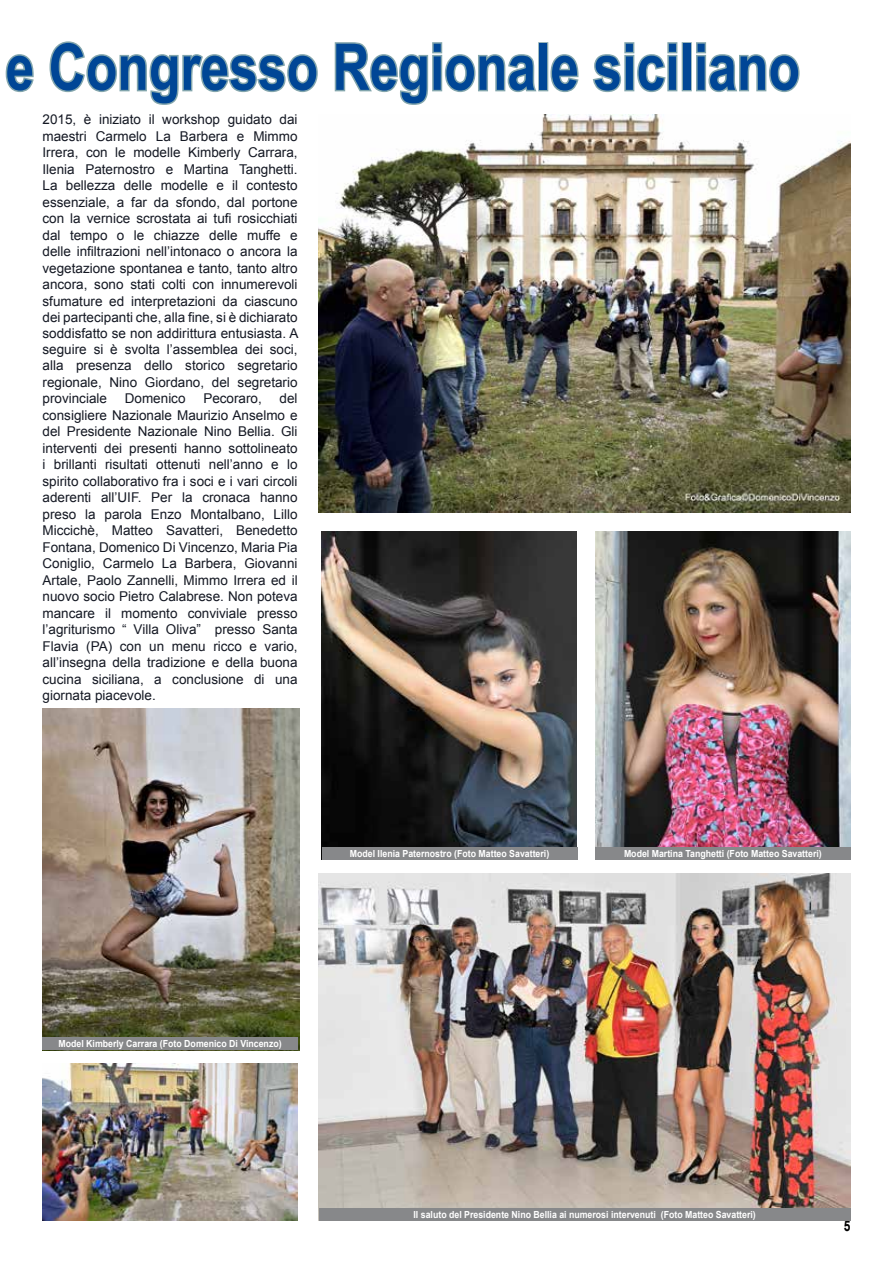
<style>
.page{position:relative;width:893px;height:1263px;background:#fff}
.page>*{position:absolute;margin:0;border:0;box-sizing:border-box;transform-origin:0 0}
.t1{font:700 64.5px "Arial";color:#004696;scale:.8 1}
.t2{font:700 15px "Arial";color:#000;scale:.8 1}
.t3{font:13.5px/16.5px "Arial";color:#141823;text-align:justify}
.t4{font:700 9.75px "Arial";color:#fff;scale:.9 1}
</style>
<div class="page">
<svg style="left:5px;top:54px;width:29px;height:39px"></svg>
<svg style="left:49px;top:41px;width:269px;height:64px"></svg>
<svg style="left:334px;top:42px;width:205px;height:63px"></svg>
<div style="left:538px;top:42px;width:10px;height:49px;border:3px solid #82a5ac"></div>
<svg style="left:550px;top:54px;width:29px;height:39px"></svg>
<svg style="left:592px;top:42px;width:86px;height:51px"></svg>
<div style="left:682px;top:42px;width:10px;height:49px;border:3px solid #82a5ac"></div>
<svg style="left:696px;top:42px;width:104px;height:51px"></svg>
<img style="left:319px;top:114px;width:531px;height:399px">
<img style="left:43px;top:708px;width:256px;height:342px">
<img style="left:43px;top:1064px;width:255px;height:156px">
<img style="left:322px;top:531px;width:255px;height:316px">
<img style="left:595px;top:531px;width:255px;height:316px">
<img style="left:319px;top:874px;width:531px;height:334px">
<div style="left:43px;top:1037px;width:255px;height:13px;background:#87888a"></div>
<div style="left:322px;top:847px;width:255px;height:13px;background:#87888a"></div>
<div style="left:595px;top:847px;width:256px;height:13px;background:#87888a"></div>
<div style="left:319px;top:1208px;width:532px;height:12px;background:#87888a"></div>
<h1 class="t1" style="left:6px;top:22px;width:994px">e Congresso Regionale siciliano</h1>
<p class="t3" style="left:43px;top:111px;width:257px">2015, è iniziato il workshop guidato dai maestri Carmelo La Barbera e Mimmo Irrera, con le modelle Kimberly Carrara, Ilenia Paternostro e Martina Tanghetti.<br>La bellezza delle modelle e il contesto essenziale, a far da sfondo, dal portone con la vernice scrostata ai tufi rosicchiati dal tempo o le chiazze delle muffe e delle infiltrazioni nell’intonaco o ancora la vegetazione spontanea e tanto, tanto altro ancora, sono stati colti con innumerevoli sfumature ed interpretazioni da ciascuno dei partecipanti che, alla fine, si è dichiarato soddisfatto se non addirittura entusiasta. A seguire si è svolta l’assemblea dei soci, alla presenza dello storico segretario regionale, Nino Giordano, del segretario provinciale</p>
<p class="t3" style="left:43px;top:390px;width:257px;text-indent:237px">del consigliere Nazionale Maurizio Anselmo e del Presidente Nazionale Nino Bellia. Gli interventi dei presenti hanno sottolineato i brillanti risultati ottenuti nell’anno e lo spirito collaborativo fra i soci e i vari circoli aderenti all’UIF. Per la cronaca hanno preso la parola Enzo Montalbano, Lillo Miccichè, Matteo Savatteri, Benedetto Fontana, Domenico Di Vincenzo, Maria Pia Coniglio, Carmelo La Barbera, Giovanni Artale, Paolo Zannelli, Mimmo Irrera ed il nuovo socio Pietro Calabrese. Non poteva mancare il momento conviviale presso l’agriturismo “ Villa Oliva” presso Santa Flavia (PA) con un menu ricco e vario, all’insegna della tradizione e della buona cucina siciliana, a conclusione di una giornata piacevole.</p>
<p class="t3" style="left:125px;top:390px;width:62px">Domenico</p>
<p class="t3" style="left:203px;top:390px;width:60px">Pecoraro,</p>
<p class="t4" style="left:350px;top:846px;width:223px">Model Ilenia Paternostro (Foto Matteo Savatteri)</p>
<p class="t4" style="left:624px;top:846px;width:221px">Model Martina Tanghetti (Foto Matteo Savatteri)</p>
<p class="t4" style="left:59px;top:1037px;width:249px">Model Kimberly Carrara (Foto Domenico Di Vincenzo)</p>
<p class="t4" style="left:414px;top:1207px;width:382px">Il saluto del Presidente Nino Bellia ai numerosi intervenuti (Foto Matteo Savatteri)</p>
<p class="t2" style="left:844px;top:1215px;width:10px">5</p>
</div>
